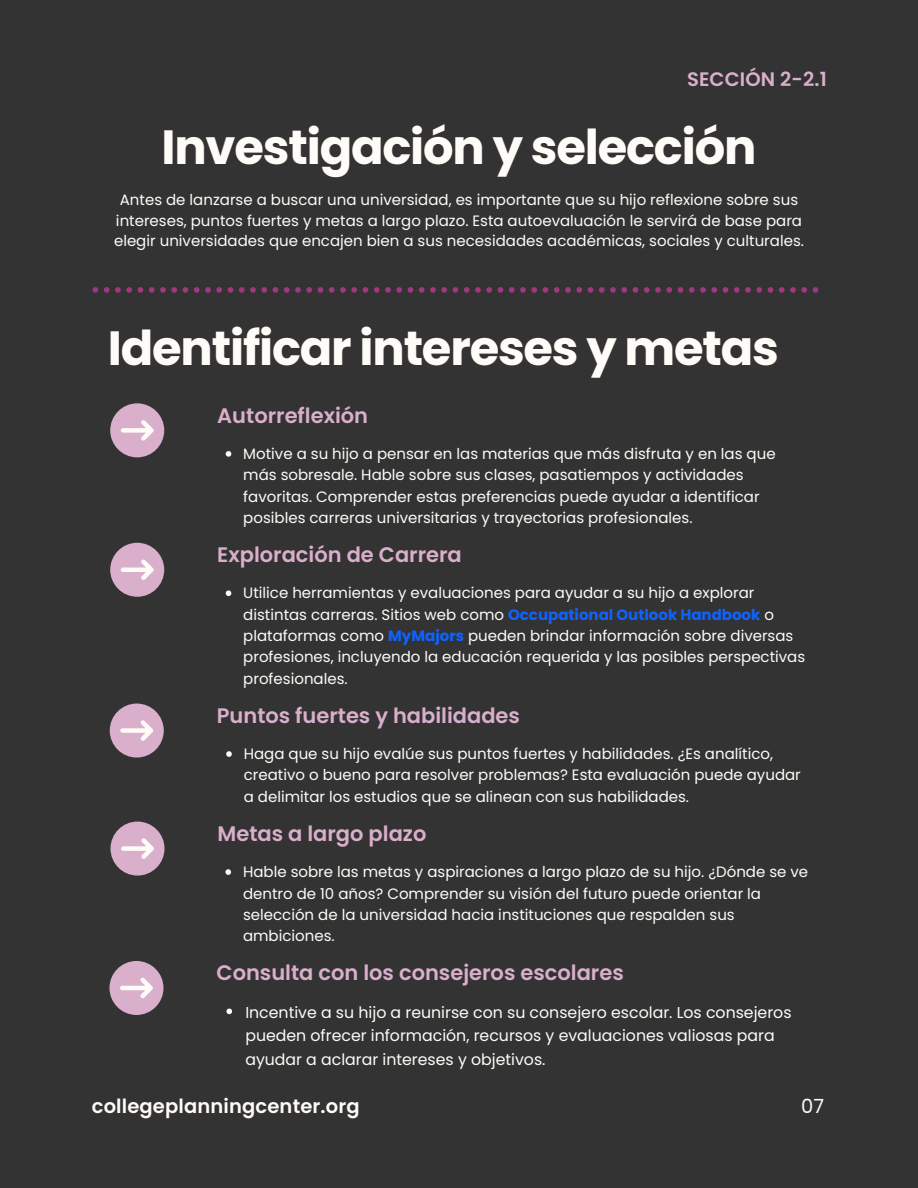
<style>
.page{position:relative;width:918px;height:1188px;background:#343333}
.page>*{position:absolute;margin:0;border:0;box-sizing:border-box;transform-origin:0 0}
.t1{font:700 48px "Poppins";letter-spacing:-.025em;color:#fffcf7}
.t2{font:600 21px "Poppins";color:#d9afcc}
.t3{font:600 19.5px "Poppins";letter-spacing:.01em;color:#fffcf7}
.t4{font:600 19.5px "Poppins";letter-spacing:.01em;color:#d9afcc}
.t5{font:19.5px "Poppins";color:#fffcf7}
.t6{font:15.75px/23.7px "Poppins";color:#fffcf7}
.t7{font:15px/21.3px "Poppins";color:#fffcf7}
.s1{font-weight:700;color:#0e63ff}
</style>
<div class="page">
<svg style="left:226px;top:451px;width:5px;height:6px"></svg>
<div style="left:110px;top:403px;width:54px;height:54px;background:#d9afcc;border-radius:50%"></div>
<svg style="left:121px;top:420px;width:33px;height:21px"></svg>
<div style="left:110px;top:543px;width:54px;height:54px;background:#d9afcc;border-radius:50%"></div>
<svg style="left:121px;top:559px;width:33px;height:21px"></svg>
<svg style="left:226px;top:590px;width:5px;height:6px"></svg>
<svg style="left:226px;top:751px;width:6px;height:6px"></svg>
<div style="left:110px;top:704px;width:54px;height:54px;background:#d9afcc;border-radius:50%"></div>
<svg style="left:120px;top:720px;width:33px;height:21px"></svg>
<div style="left:111px;top:822px;width:54px;height:54px;background:#d9afcc;border-radius:50%"></div>
<svg style="left:121px;top:838px;width:33px;height:21px"></svg>
<svg style="left:225px;top:869px;width:6px;height:6px"></svg>
<svg style="left:226px;top:1009px;width:6px;height:5px"></svg>
<div style="left:109px;top:961px;width:54px;height:54px;background:#d9afcc;border-radius:50%"></div>
<svg style="left:120px;top:978px;width:33px;height:20px"></svg>
<svg style="left:93px;top:287px;width:725px;height:6px"></svg>
<h3 class="t4" style="left:687px;top:66px;width:141px">SECCIÓN 2-2.1</h3>
<h1 class="t1" style="left:162px;top:114px;width:596px">Investigación y selección</h1>
<h3 class="t7" style="left:114px;top:190px;width:691px;line-height:20.2px;text-align:center">Antes de lanzarse a buscar una universidad, es importante que su hijo reflexione sobre sus intereses, puntos fuertes y metas a largo plazo. Esta autoevaluación le servirá de base para elegir universidades que encajen bien a sus necesidades académicas, sociales y culturales.</h3>
<p class="t1" style="left:108px;top:315px;width:673px">Identificar intereses y metas</p>
<h2 class="t2" style="left:217px;top:401px;width:152px">Autorreflexión</h2>
<h1 class="t7" style="left:243px;top:443px;width:534px">Motive a su hijo a pensar en las materias que más disfruta y en las que más sobresale. Hable sobre sus clases, pasatiempos y actividades favoritas. Comprender estas preferencias puede ayudar a identificar posibles carreras universitarias y trayectorias profesionales.</h1>
<p class="t2" style="left:217px;top:540px;width:246px">Exploración de Carrera</p>
<p class="t7" style="left:243px;top:582px;width:563px">Utilice herramientas y evaluaciones para ayudar a su hijo a explorar distintas carreras. Sitios web como <span class="s1">Occupational Outlook Handbook</span> o plataformas como <span class="s1">MyMajors</span> pueden brindar información sobre diversas profesiones, incluyendo la educación requerida y las posibles perspectivas profesionales.</p>
<p class="t2" style="left:217px;top:701px;width:305px">Puntos fuertes y habilidades</p>
<p class="t7" style="left:244px;top:743px;width:559px">Haga que su hijo evalúe sus puntos fuertes y habilidades. ¿Es analítico, creativo o bueno para resolver problemas? Esta evaluación puede ayudar a delimitar los estudios que se alinean con sus habilidades.</p>
<p class="t2" style="left:218px;top:819px;width:210px">Metas a largo plazo</p>
<h3 class="t7" style="left:243px;top:861px;width:567px">Hable sobre las metas y aspiraciones a largo plazo de su hijo. ¿Dónde se ve dentro de 10 años? Comprender su visión del futuro puede orientar la selección de la universidad hacia instituciones que respalden sus ambiciones.</h3>
<p class="t2" style="left:217px;top:958px;width:409px">Consulta con los consejeros escolares</p>
<p class="t6" style="left:245px;top:1000px;width:548px">Incentive a su hijo a reunirse con su consejero escolar. Los consejeros pueden ofrecer información, recursos y evaluaciones valiosas para ayudar a aclarar intereses y objetivos.</p>
<h3 class="t3" style="left:92px;top:1093px;width:269px">collegeplanningcenter.org</h3>
<p class="t5" style="left:801px;top:1093px;width:25px">07</p>
</div>
